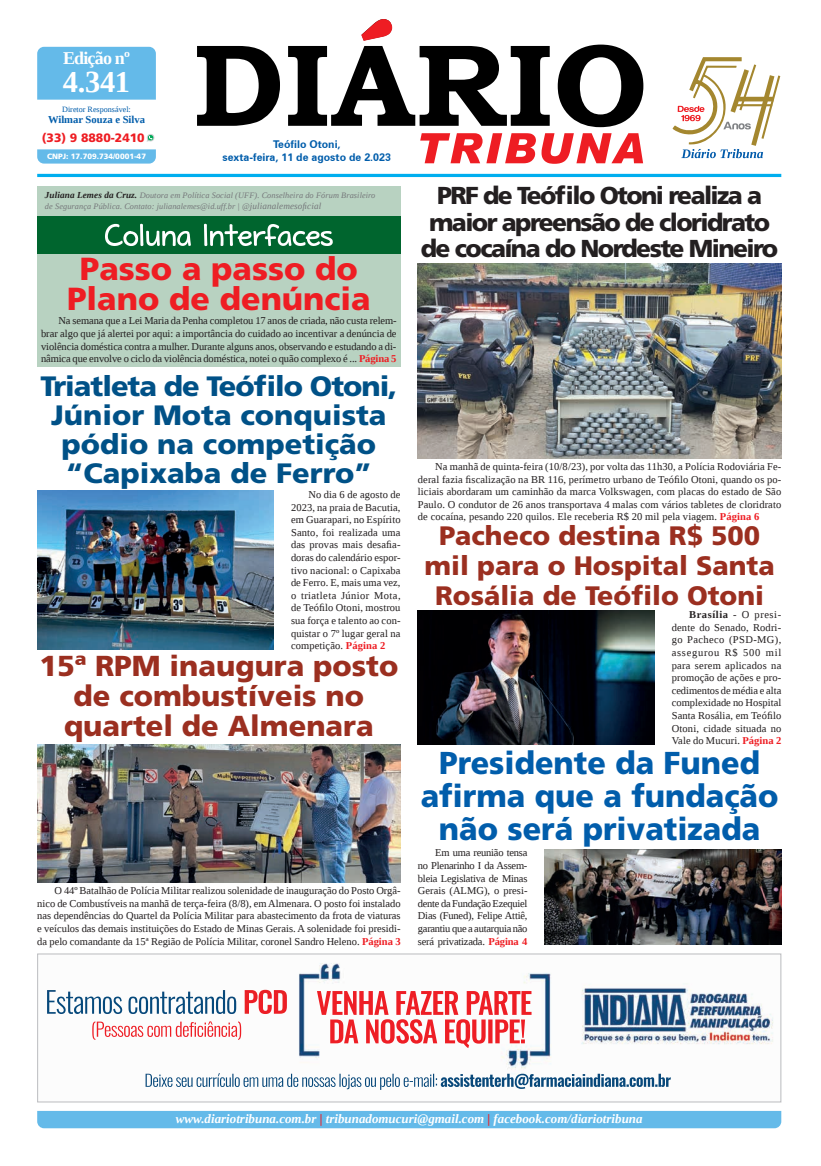
<style>
.page{position:relative;width:821px;height:1166px;background:#fff}
.page>*{position:absolute;margin:0;border:0;box-sizing:border-box;transform-origin:0 0}
.t1{font:900 31.94px/29.8px "Frutiger LT Std";color:#ee1d23;text-align:center}
.t2{font:900 31.68px/33.1px "Frutiger LT Std";color:#015dab;text-align:center;scale:.96 1}
.t3{font:700 30.45px "Liberation Serif";color:#fff}
.t4{font:900 28.88px/29.8px "Frutiger LT Std";color:#9b2f20;text-align:center}
.t5{font:900 28px/28.9px "Frutiger LT Std";color:#005187;text-align:center}
.t6{font:900 26.69px/29.8px "Frutiger LT Std";color:#9b2f20;text-align:center}
.t7{font:900 24.5px/26.2px "Frutiger LT Std";letter-spacing:-.065em;color:#231f20;text-align:center}
.t8{font:700 18.03px "Liberation Serif";letter-spacing:-.045em;color:#fff}
.t9{font:italic 700 12.95px "Liberation Serif";color:#fff}
.t10{font:900 12.16px "Frutiger LT Std";color:#ee1d23}
.t11{font:700 10.67px/12.6px "Zurich BT";color:#015dab;text-align:center}
.t12{font:700 10.59px "Liberation Serif";color:#015dab}
.t13{font:10.5px/12.6px "Liberation Serif";color:#231f20;text-align:justify}
.t14{font:italic 8.31px/11px "Liberation Serif";letter-spacing:.01em;color:#76787b}
.t15{font:8.14px "Liberation Serif";color:#015dab}
.t16{font:900 7.7px "Frutiger LT Std";color:#fff}
.s1{font-weight:700;font-size:9.19px;color:#231f20}
.s2{font-size:9.19px}
.s3{font-weight:700;color:#ee1d23}
.s4{font-weight:700}
.s5{color:#ee1d23}
</style>
<div class="page">
<div style="left:37px;top:1111px;width:744px;height:17px;background:#64bae9"></div>
<hr style="left:37px;top:174px;width:744px;height:3px;background:#00aeef">
<svg style="left:197px;top:26px;width:446px;height:101px"></svg>
<svg style="left:361px;top:19px;width:31px;height:22px"></svg>
<svg style="left:420px;top:133px;width:223px;height:31px"></svg>
<svg style="left:673px;top:57px;width:108px;height:101px"></svg>
<div style="left:37px;top:47px;width:119px;height:53px;background:#64bae9"></div>
<svg style="left:37px;top:149px;width:119px;height:15px;background:#6ebeea"></svg>
<svg style="left:147px;top:134px;width:7px;height:8px"></svg>
<img style="left:47px;top:963px;width:727px;height:127px">
<div style="left:37px;top:953px;width:744px;height:149px;border:1px solid #bcbdc0"></div>
<div style="left:37px;top:186px;width:364px;height:180px;background:#b8d2c1"></div>
<div style="left:37px;top:216px;width:364px;height:38px;background:#00652e"></div>
<svg style="left:105px;top:224px;width:228px;height:22px"></svg>
<img style="left:37px;top:491px;width:237px;height:158px">
<img style="left:418px;top:264px;width:363px;height:195px">
<img style="left:418px;top:611px;width:236px;height:133px">
<img style="left:545px;top:849px;width:236px;height:95px">
<img style="left:37px;top:744px;width:364px;height:138px">
<h3 class="t8" style="left:63px;top:45px;width:68px">Edição nº</h3>
<h3 class="t3" style="left:63px;top:61px;width:69px">4.341</h3>
<p class="t15" style="left:62px;top:104px;width:70px">Diretor Responsável:</p>
<p class="t12" style="left:48px;top:112px;width:99px">Wilmar Souza e Silva</p>
<p class="t10" style="left:42px;top:130px;width:104px">(33) 9 8880-2410</p>
<p class="t11" style="left:223px;top:138px;width:170px">Teófilo Otoni,<br>sexta-feira, 11 de agosto de 2.023</p>
<p class="t16" style="left:47px;top:151px;width:100px">CNPJ: 17.709.734/0001-47</p>
<p class="t14" style="left:45px;top:190px;width:332px"><span class="s1">Juliana Lemes da Cruz.</span> Doutora em Política Social (UFF). Conselheira do Fórum Brasileiro de Segurança Pública. Contato: julianalemes@id.uff.br | @<span class="s2">julianalemesoficial</span></p>
<h1 class="t1" style="left:67px;top:254px;width:305px">Passo a passo do<br>Plano de denúncia</h1>
<p class="t13" style="left:41px;top:314px;width:357px;text-indent:17px">Na semana que a Lei Maria da Penha completou 17 anos de criada, não custa relem&shy;brar algo que já alertei por aqui: a importância do cuidado ao incentivar a denúncia de violência doméstica contra a mulher. Durante alguns anos, observando e estudando a di&shy;nâmica que envolve o ciclo da violência doméstica, notei o quão complexo é ... <span class="s3">Página 5</span></p>
<h3 class="t5" style="left:41px;top:372px;width:358px">Triatleta de Teófilo Otoni,<br>Júnior Mota conquista pódio na competição “Capixaba de Ferro”</h3>
<p class="t13" style="left:291px;top:488px;width:111px;text-indent:17px">No dia 6 de agosto de 2023, na praia de Bacutia, em Guarapari, no Espírito Santo, foi realizada uma das provas mais desafia&shy;doras do calendário espor&shy;tivo nacional: o Capixaba de Ferro. E, mais uma vez, o triatleta Júnior Mota, de Teófilo Otoni, mostrou sua força e talento ao con&shy;quistar o 7º lugar geral na competição. <span class="s3">Página 2</span></p>
<h3 class="t4" style="left:39px;top:651px;width:361px">15ª RPM inaugura posto de combustíveis no quartel de Almenara</h3>
<p class="t13" style="left:37px;top:884px;width:365px;text-indent:17px">O 44º Batalhão de Polícia Militar realizou solenidade de inauguração do Posto Orgâ&shy;nico de Combustíveis na manhã de terça-feira (8/8), em Almenara. O posto foi instalado nas dependências do Quartel da Polícia Militar para abastecimento da frota de viaturas e veículos das demais instituições do Estado de Minas Gerais. A solenidade foi presidi&shy;da pelo comandante da 15ª Região de Polícia Militar, coronel Sandro Heleno. <span class="s3">Página 3</span></p>
<h3 class="t7" style="left:421px;top:183px;width:359px">PRF de Teófilo Otoni realiza a maior apreensão de cloridrato de cocaína do Nordeste Mineiro</h3>
<p class="t13" style="left:418px;top:460px;width:365px;text-indent:17px">Na manhã de quinta-feira (10/8/23), por volta das 11h30, a Polícia Rodoviária Fe&shy;deral fazia fiscalização na BR 116, perímetro urbano de Teófilo Otoni, quando os po&shy;liciais abordaram um caminhão da marca Volkswagen, com placas do estado de São Paulo. O condutor de 26 anos transportava 4 malas com vários tabletes de cloridrato de cocaína, pesando 220 quilos. Ele receberia R$ 20 mil pela viagem. <span class="s3">Página 6</span></p>
<h3 class="t6" style="left:425px;top:521px;width:352px">Pacheco destina R$ 500 mil para o Hospital Santa<br>Rosália de Teófilo Otoni</h3>
<p class="t13" style="left:672px;top:608px;width:111px;text-indent:17px"><span class="s4">Brasília</span> - O presi&shy;dente do Senado, Rodri&shy;go Pacheco (PSD-MG), assegurou R$ 500 mil para serem aplicados na promoção de ações e pro&shy;cedimentos de média e alta complexidade no Hospital Santa Rosália, em Teófilo Otoni, cidade situada no Vale do Mucuri. <span class="s3">Página 2</span></p>
<h2 class="t2" style="left:421px;top:746px;width:374px">Presidente da Funed afirma que a fundação não será privatizada</h2>
<p class="t13" style="left:418px;top:846px;width:111px;text-indent:17px">Em uma reunião tensa no Plenarinho I da Assem&shy;bleia Legislativa de Minas Gerais (ALMG), o presi&shy;dente da Fundação Ezequiel Dias (Funed), Felipe Attiê, garantiu que a autarquia não será privatizada. <span class="s3">Página 4</span></p>
<p class="t9" style="left:176px;top:1110px;width:468px">www.diariotribuna.com.br <span class="s5">|</span> tribunadomucuri@gmail.com <span class="s5">|</span> facebook.com/diariotribuna</p>
</div>
